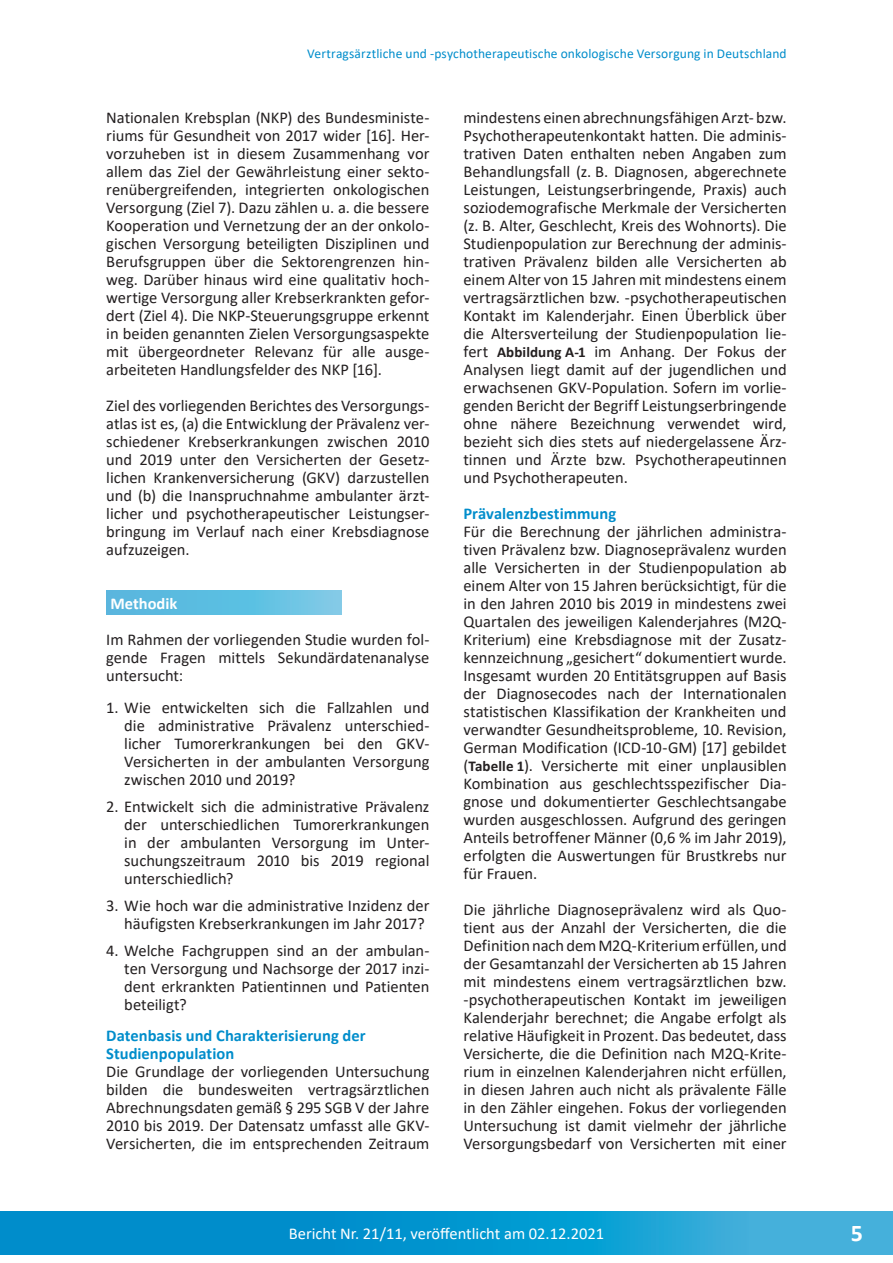
<style>
.page{position:relative;width:893px;height:1263px;background:#fff}
.page>*{position:absolute;margin:0;border:0;box-sizing:border-box;transform-origin:0 0}
.t1{font:700 24px "Calibri";color:#fff}
.Fließtext{font:16.5px/18px "Calibri";letter-spacing:-.005em;color:#231f20;text-align:justify}
.Zwischenüberschrift{font:700 16.5px/18px "Calibri";color:#008dcb}
.t2{font:16.5px "Calibri";color:#fff}
.t3{font:700 16.5px "Calibri";color:#fff}
.t4{font:13.5px "Calibri";letter-spacing:.01em;color:#008dcb}
.s1{font-weight:700;font-size:15px}
</style>
<div class="page">
<svg style="left:0;top:1212px;width:893px;height:42px;background:#119ad1"></svg>
<svg style="left:106px;top:591px;width:236px;height:24px;background:#62bfe1"></svg>
<p class="t4" style="left:307px;top:44px;width:481px">Vertragsärztliche und -psychotherapeutische onkologische Versorgung in Deutschland</p>
<p class="Fließtext" style="left:106px;top:108px;width:325px">Nationalen Krebsplan (NKP) des Bundesministe&shy;riums für Gesundheit von 2017 wider [16]. Her&shy;vorzuheben ist in diesem Zusammenhang vor allem das Ziel der Gewährleistung einer sekto&shy;renübergreifenden, integrierten onkologischen Versorgung (Ziel 7). Dazu zählen u. a. die bessere Kooperation und Vernetzung der an der onkolo&shy;gischen Versorgung beteiligten Disziplinen und Berufsgruppen über die Sektorengrenzen hin&shy;weg. Darüber hinaus wird eine qualitativ hoch&shy;wertige Versorgung aller Krebserkrankten gefor&shy;dert (Ziel 4). Die NKP-Steuerungsgruppe erkennt in beiden genannten Zielen Versorgungsaspekte mit übergeordneter Relevanz für alle ausge&shy;arbeiteten Handlungsfelder des NKP [16].</p>
<p class="Fließtext" style="left:106px;top:396px;width:325px">Ziel des vorliegenden Berichtes des Versorgungs&shy;atlas ist es, (a) die Entwicklung der Prävalenz ver&shy;schiedener Krebserkrankungen zwischen 2010 und 2019 unter den Versicherten der Gesetz&shy;lichen Krankenversicherung (GKV) darzustellen und (b) die Inanspruchnahme ambulanter ärzt&shy;licher und psychotherapeutischer Leistungser&shy;bringung im Verlauf nach einer Krebsdiagnose aufzuzeigen.</p>
<p class="t3" style="left:111px;top:592px;width:68px">Methodik</p>
<p class="Fließtext" style="left:106px;top:630px;width:325px">Im Rahmen der vorliegenden Studie wurden fol&shy;gende Fragen mittels Sekundärdatenanalyse untersucht:</p>
<p class="Fließtext" style="left:124px;top:698px;width:307px;text-indent:-18px">1. Wie entwickelten sich die Fallzahlen und die administrative Prävalenz unterschied&shy;licher Tumorerkrankungen bei den GKV-Versicherten in der ambulanten Versorgung zwischen 2010 und 2019?</p>
<p class="Fließtext" style="left:124px;top:797px;width:307px;text-indent:-18px">2. Entwickelt sich die administrative Prävalenz der unterschiedlichen Tumorerkrankungen in der ambulanten Versorgung im Unter&shy;suchungszeitraum 2010 bis 2019 regional unterschiedlich?</p>
<p class="Fließtext" style="left:106px;top:896px;width:325px;text-align:right">3. Wie hoch war die administrative Inzidenz der häufigsten Krebserkrankungen im Jahr 2017?</p>
<p class="Fließtext" style="left:124px;top:941px;width:307px;text-indent:-18px">4. Welche Fachgruppen sind an der ambulan&shy;ten Versorgung und Nachsorge der 2017 inzi&shy;dent erkrankten Patientinnen und Patienten beteiligt?</p>
<p class="Zwischenüberschrift" style="left:106px;top:1027px;width:261px">Datenbasis und Charakterisierung der<br>Studienpopulation</p>
<p class="Fließtext" style="left:106px;top:1062px;width:325px">Die Grundlage der vorliegenden Untersuchung bilden die bundesweiten vertragsärztlichen Abrechnungsdaten gemäß § 295 SGB V der Jahre 2010 bis 2019. Der Datensatz umfasst alle GKV-Versicherten, die im entsprechenden Zeitraum</p>
<p class="Fließtext" style="left:463px;top:108px;width:325px">mindestens einen abrechnungsfähigen Arzt- bzw.<br>Psychotherapeutenkontakt hatten. Die adminis&shy;trativen Daten enthalten neben Angaben zum Behandlungsfall (z. B. Diagnosen, abgerechnete Leistungen, Leistungserbringende, Praxis) auch soziodemografische Merkmale der Versicherten (z. B. Alter, Geschlecht, Kreis des Wohnorts). Die Studienpopulation zur Berechnung der adminis&shy;trativen Prävalenz bilden alle Versicherten ab einem Alter von 15 Jahren mit mindestens einem vertragsärztlichen bzw. -psychotherapeutischen Kontakt im Kalenderjahr. Einen Überblick über die Altersverteilung der Studienpopulation lie&shy;fert <span class="s1">Abbildung A-1</span> im Anhang. Der Fokus der Analysen liegt damit auf der jugendlichen und erwachsenen GKV-Population. Sofern im vorlie&shy;genden Bericht der Begriff Leistungserbringende ohne nähere Bezeichnung verwendet wird, bezieht sich dies stets auf niedergelassene Ärz&shy;tinnen und Ärzte bzw. Psychotherapeutinnen und Psychotherapeuten.</p>
<p class="Zwischenüberschrift" style="left:463px;top:505px;width:154px">Prävalenzbestimmung</p>
<p class="Fließtext" style="left:463px;top:522px;width:325px">Für die Berechnung der jährlichen administra&shy;tiven Prävalenz bzw. Diagnoseprävalenz wurden alle Versicherten in der Studienpopulation ab einem Alter von 15 Jahren berücksichtigt, für die in den Jahren 2010 bis 2019 in mindestens zwei Quartalen des jeweiligen Kalenderjahres (M2Q-Kriterium) eine Krebsdiagnose mit der Zusatz&shy;kennzeichnung „gesichert“ dokumentiert wurde.<br>Insgesamt wurden 20 Entitätsgruppen auf Basis der Diagnosecodes nach der Internationalen statistischen Klassifikation der Krankheiten und verwandter Gesundheitsprobleme, 10. Revision, German Modification (ICD-10-GM) [17] gebildet (<span class="s1">Tabelle 1</span>). Versicherte mit einer unplausiblen Kombination aus geschlechtsspezifischer Dia&shy;gnose und dokumentierter Geschlechtsangabe wurden ausgeschlossen. Aufgrund des geringen Anteils betroffener Männer (0,6 % im Jahr 2019), erfolgten die Auswertungen für Brustkrebs nur für Frauen.</p>
<p class="Fließtext" style="left:463px;top:900px;width:325px">Die jährliche Diagnoseprävalenz wird als Quo&shy;tient aus der Anzahl der Versicherten, die die Definition nach dem M2Q-Kriterium erfüllen, und der Gesamtanzahl der Versicherten ab 15 Jahren mit mindestens einem vertragsärztlichen bzw. -psychotherapeutischen Kontakt im jeweiligen Kalenderjahr berechnet; die Angabe erfolgt als relative Häufigkeit in Prozent. Das bedeutet, dass Versicherte, die die Definition nach M2Q-Krite&shy;rium in einzelnen Kalenderjahren nicht erfüllen, in diesen Jahren auch nicht als prävalente Fälle in den Zähler eingehen. Fokus der vorliegenden Untersuchung ist damit vielmehr der jährliche Versorgungsbedarf von Versicherten mit einer</p>
<p class="t2" style="left:289px;top:1222px;width:317px">Bericht Nr. 21/11, veröffentlicht am 02.12.2021</p>
<h1 class="t1" style="left:851px;top:1216px;width:14px">5</h1>
</div>
